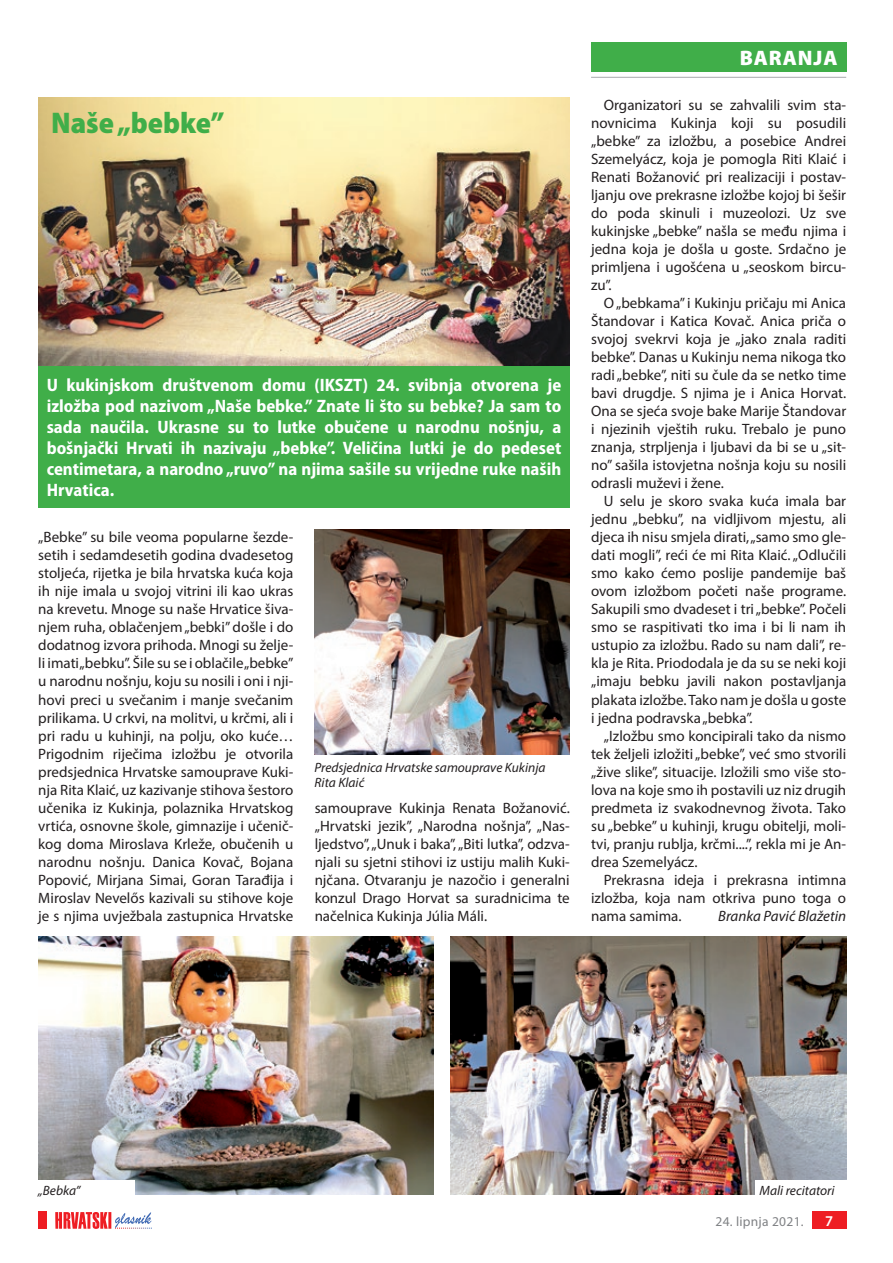
<style>
.page{position:relative;width:893px;height:1263px;background:#fff}
.page>*{position:absolute;margin:0;border:0;box-sizing:border-box;transform-origin:0 0}
.t1{font:900 semi-condensed 30px "Myriad Pro";color:#40ae49}
.t2{font:900 21px "Myriad Pro";letter-spacing:.04em;color:#fff}
.t3{font:700 semi-condensed 18px/21px "Myriad Pro";color:#fff;text-align:justify}
.t4{font:15px/18px "Myriad Pro";color:#231f20;text-align:justify}
.t5{font:italic 15px "Myriad Pro";color:#231f20}
.t6{font:600 15px "Myriad Pro";color:#fff}
.t7{font:italic 13.5px/15px "Myriad Pro";color:#231f20}
.t8{font:13.5px "Myriad Pro";letter-spacing:.02em;color:#808285}
</style>
<div class="page">
<div style="left:812px;top:1212px;width:34px;height:17px;background:#ee1d23"></div>
<svg style="left:55px;top:1212px;width:97px;height:17px"></svg>
<div style="left:38px;top:1212px;width:9px;height:17px;background:#ee1d23"></div>
<div style="left:591px;top:43px;width:255px;height:29px;background:#40ae49"></div>
<hr style="left:591px;top:77px;width:255px;height:1px;background:#a8a9ad">
<img style="left:38px;top:98px;width:532px;height:268px">
<div style="left:38px;top:366px;width:532px;height:141px;background:#40ae49"></div>
<img style="left:451px;top:936px;width:395px;height:259px">
<img style="left:315px;top:530px;width:255px;height:225px">
<img style="left:38px;top:936px;width:396px;height:259px">
<div style="left:755px;top:1180px;width:101px;height:19px;background:#fff"></div>
<div style="left:34px;top:1180px;width:101px;height:19px;background:#fff"></div>
<h1 class="t1" style="left:51px;top:103px;width:175px">Naše „bebke”</h1>
<p class="t3" style="left:47px;top:374px;width:516px">U kukinjskom društvenom domu (IKSZT) 24. svibnja otvorena je izložba pod nazivom „Naše bebke.” Znate li što su bebke? Ja sam to sada naučila. Ukrasne su to lutke obučene u narodnu nošnju, a bošnjački Hrvati ih nazivaju „bebke”. Veličina lutki je do pedeset centimetara, a narodno „ruvo” na njima sašile su vrijedne ruke naših Hrvatica.</p>
<p class="t4" style="left:38px;top:528px;width:257px">„Bebke” su bile veoma popularne šezde&shy;setih i sedamdesetih godina dvadesetog stoljeća, rijetka je bila hrvatska kuća koja ih nije imala u svojoj vitrini ili kao ukras na krevetu. Mnoge su naše Hrvatice šiva&shy;njem ruha, oblačenjem „bebki” došle i do dodatnog izvora prihoda. Mnogi su želje&shy;li imati „bebku”. Šile su se i oblačile „bebke” u narodnu nošnju, koju su nosili i oni i nji&shy;hovi preci u svečanim i manje svečanim prilikama. U crkvi, na molitvi, u krčmi, ali i pri radu u kuhinji, na polju, oko kuće… Prigodnim riječima izložbu je otvorila predsjednica Hrvatske samouprave Kuki&shy;nja Rita Klaić, uz kazivanje stihova šestoro učenika iz Kukinja, polaznika Hrvatskog vrtića, osnovne škole, gimnazije i učenič&shy;kog doma Miroslava Krleže, obučenih u narodnu nošnju. Danica Kovač, Bojana Popović, Mirjana Simai, Goran Tarađija i Miroslav Nevelős kazivali su stihove koje je s njima uvježbala zastupnica Hrvatske</p>
<p class="t7" style="left:314px;top:759px;width:233px">Predsjednica Hrvatske samouprave Kukinja<br>Rita Klaić</p>
<p class="t4" style="left:315px;top:798px;width:257px">samouprave Kukinja Renata Božanović. „Hrvatski jezik”, „Narodna nošnja”, „Nas&shy;ljedstvo”, „Unuk i baka”, „Biti lutka”, odzva&shy;njali su sjetni stihovi iz ustiju malih Kuki&shy;njčana. Otvaranju je nazočio i generalni konzul Drago Horvat sa suradnicima te načelnica Kukinja Júlia Máli.</p>
<h2 class="t2" style="left:740px;top:44px;width:99px">BARANJA</h2>
<p class="t4" style="left:591px;top:96px;width:257px;text-indent:13px">Organizatori su se zahvalili svim sta&shy;novnicima Kukinja koji su posudili „bebke” za izložbu, a posebice Andrei Szemelyácz, koja je pomogla Riti Klaić i Renati Božanović pri realizaciji i postav&shy;ljanju ove prekrasne izložbe kojoj bi šešir do poda skinuli i muzeolozi. Uz sve kukinjske „bebke” našla se među njima i jedna koja je došla u goste. Srdačno je primljena i ugošćena u „seoskom bircu&shy;zu”.</p>
<p class="t4" style="left:591px;top:294px;width:257px;text-indent:13px">O „bebkama” i Kukinju pričaju mi Anica Štandovar i Katica Kovač. Anica priča o svojoj svekrvi koja je „jako znala raditi bebke”. Danas u Kukinju nema nikoga tko radi „bebke”, niti su čule da se netko time bavi drugdje. S njima je i Anica Horvat.<br>Ona se sjeća svoje bake Marije Štandovar i njezinih vještih ruku. Trebalo je puno znanja, strpljenja i ljubavi da bi se u „sit&shy;no” sašila istovjetna nošnja koju su nosili odrasli muževi i žene.</p>
<p class="t4" style="left:591px;top:492px;width:257px;text-indent:13px">U selu je skoro svaka kuća imala bar jednu „bebku”, na vidljivom mjestu, ali djeca ih nisu smjela dirati, „samo smo gle&shy;dati mogli”, reći će mi Rita Klaić. „Odlučili smo kako ćemo poslije pandemije baš ovom izložbom početi naše programe.<br>Sakupili smo dvadeset i tri „bebke”. Počeli smo se raspitivati tko ima i bi li nam ih ustupio za izložbu. Rado su nam dali”, re&shy;kla je Rita. Priododala je da su se neki koji „imaju bebku javili nakon postavljanja plakata izložbe. Tako nam je došla u goste i jedna podravska „bebka”.</p>
<p class="t4" style="left:591px;top:726px;width:257px;text-indent:13px">„Izložbu smo koncipirali tako da nismo tek željeli izložiti „bebke”, već smo stvorili „žive slike”, situacije. Izložili smo više sto&shy;lova na koje smo ih postavili uz niz drugih predmeta iz svakodnevnog života. Tako su „bebke” u kuhinji, krugu obitelji, moli&shy;tvi, pranju rublja, krčmi....”, rekla mi je An&shy;drea Szemelyácz.</p>
<p class="t4" style="left:591px;top:870px;width:257px;text-indent:13px">Prekrasna ideja i prekrasna intimna izložba, koja nam otkriva puno toga o nama samima.</p>
<p class="t5" style="left:718px;top:906px;width:129px">Branka Pavić Blažetin</p>
<p class="t7" style="left:38px;top:1183px;width:44px">„Bebka”</p>
<p class="t7" style="left:759px;top:1182px;width:77px">Mali recitatori</p>
<p class="t8" style="left:715px;top:1213px;width:90px">24. lipnja 2021.</p>
<p class="t6" style="left:825px;top:1211px;width:10px">7</p>
</div>
